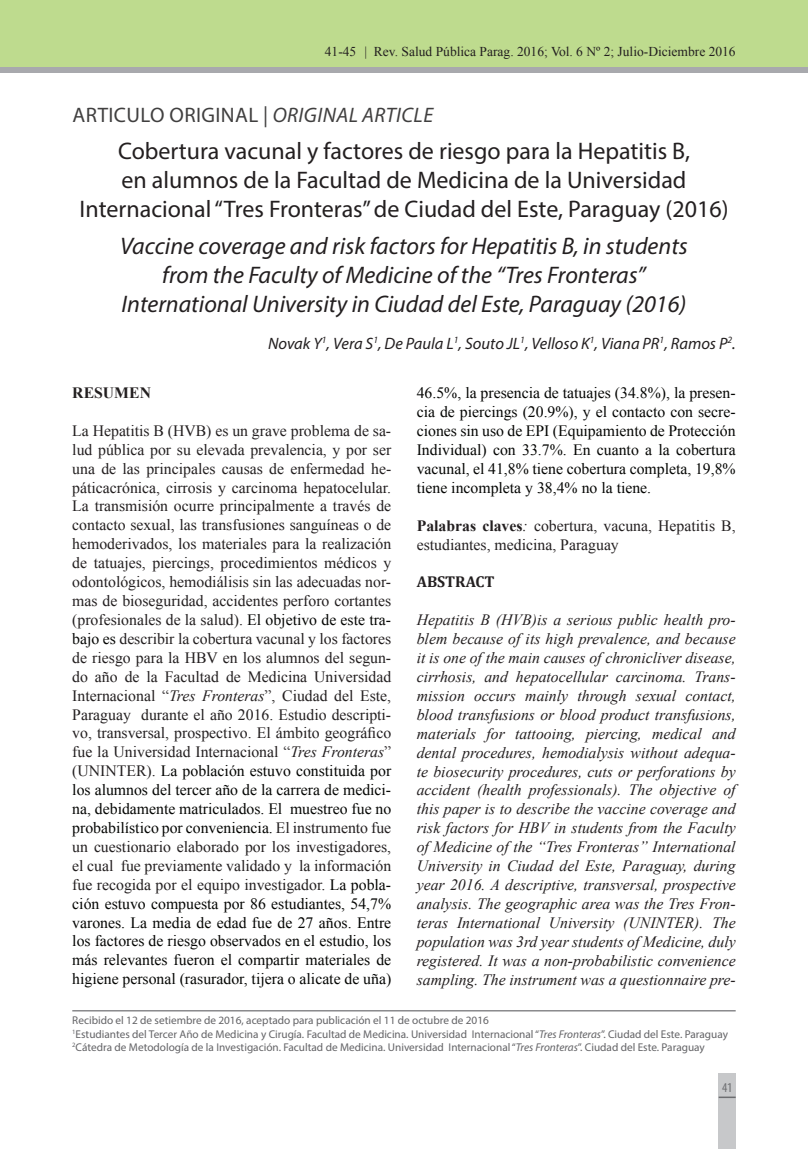
<style>
.page{position:relative;width:808px;height:1149px;background:#fff}
.page>*{position:absolute;margin:0;border:0;box-sizing:border-box;transform-origin:0 0}
.t1{font:24px/28.8px "Myriad Pro";color:#231f20;text-align:center}
.t2{font:italic 24px/28.8px "Myriad Pro";color:#231f20;text-align:center}
.t3{font:21px "Myriad Pro";letter-spacing:.02em;color:#403f3f}
.t4{font:italic 16.5px "Myriad Pro";color:#231f20}
.t5{font:15.75px/18.9px "Times New Roman";color:#231f20;text-align:justify}
.t6{font:italic 15.75px/18.9px "Times New Roman";color:#231f20;text-align:justify}
.t7{font:15.75px/18.9px "Times New Roman";color:#040503;text-align:justify}
.t8{font:700 15.75px "Cambria";color:#231f20}
.t9{font:700 15.75px "Times New Roman";color:#231f20}
.t10{font:13.5px "Times New Roman";color:#231f20}
.t11{font:condensed 13.5px "Myriad Pro";color:#6c6d70}
.t12{font:11.25px/13.5px "Myriad Pro";color:#636366}
.s1{font-style:italic}
.s2{color:#040503}
.s3{font-weight:700}
</style>
<div class="page">
<div style="left:0;top:0;width:808px;height:72px;background:#bedb8e"></div>
<div style="left:0;top:67px;width:808px;height:5px;background:#a8a9ad"></div>
<hr style="left:0;top:0;width:1px;height:72px;background:#bedb8e">
<div style="left:719px;top:1073px;width:17px;height:75px;background:#c7c8ca"></div>
<svg style="left:719px;top:1096px;width:17px;height:1px"></svg>
<hr style="left:72px;top:1009px;width:664px;height:2px;background:#636366">
<p class="t10" style="left:325px;top:42px;width:33px">41-45</p>
<p class="t10" style="left:364px;top:42px;width:373px">| Rev. Salud Pública Parag. 2016; Vol. 6 Nº 2; Julio-Diciembre 2016</p>
<h2 class="t3" style="left:72px;top:102px;width:362px">ARTICULO ORIGINAL | <span class="s1">ORIGINAL ARTICLE</span></h2>
<h1 class="t1" style="left:79px;top:137px;width:650px">Cobertura vacunal y factores de riesgo para la Hepatitis B,<br>en alumnos de la Facultad de Medicina de la Universidad<br>Internacional “Tres Fronteras” de Ciudad del Este, Paraguay (2016)</h1>
<h1 class="t2" style="left:120px;top:231px;width:569px">Vaccine coverage and risk factors for Hepatitis B, in students from the Faculty of Medicine of the “Tres Fronteras”<br>International University in Ciudad del Este, Paraguay (2016)</h1>
<p class="t4" style="left:268px;top:333px;width:469px">Novak Y<sup>1</sup>, Vera S<sup>1</sup>, De Paula L<sup>1</sup>, Souto JL<sup>1</sup>, Velloso K<sup>1</sup>, Viana PR<sup>1</sup>, Ramos P<sup>2</sup>.</p>
<p class="t9" style="left:72px;top:381px;width:80px">RESUMEN</p>
<p class="t5" style="left:72px;top:420px;width:320px">La Hepatitis B (HVB) es un grave problema de sa&shy;lud pública por su elevada prevalencia, y por ser una de las principales causas de enfermedad he&shy;páticacrónica, cirrosis y carcinoma hepatocelular.<br>La transmisión ocurre principalmente a través de contacto sexual, las transfusiones sanguíneas o de hemoderivados, los materiales para la realización de tatuajes, piercings, procedimientos médicos y odontológicos, hemodiálisis sin las adecuadas nor&shy;mas de bioseguridad, accidentes perforo cortantes (profesionales de la salud). <span class="s2">El objetivo de este tra&shy;bajo es</span> describir la cobertura vacunal y los factores de riesgo para la HBV en los alumnos del segun&shy;do año de la Facultad de Medicina Universidad Internacional “<span class="s1">Tres Fronteras</span>”, Ciudad del Este, Paraguay durante el año 2016. Estudio descripti&shy;vo, transversal, prospectivo. El ámbito geográfico fue la Universidad Internacional “<span class="s1">Tres Fronteras</span>” (UNINTER). <span class="s2">La población estuvo constituida por los alumnos del tercer año de la carrera de medici&shy;na, debidamente matriculados. El muestreo fue no probabilístico por conveniencia.</span> El instrumento fue un cuestionario elaborado por los investigadores, el cual fue previamente validado y la información fue recogida por el equipo investigador. <span class="s2">La pobla&shy;ción estuvo compuesta por 86 estudiantes, 54,7% varones. La media de edad fue de 27 años. Entre los factores de riesgo observados en el estudio, los más relevantes fueron el compartir materiales de higiene personal (rasurador, tijera o alicate de uña)</span></p>
<p class="t7" style="left:417px;top:383px;width:320px">46.5%, la presencia de tatuajes (34.8%), la presen&shy;cia de piercings (20.9%), y el contacto con secre&shy;ciones sin uso de EPI (Equipamiento de Protección Individual) con 33.7%. En cuanto a la cobertura vacunal, el 41,8% tiene cobertura completa, 19,8% tiene incompleta y 38,4% no la tiene.</p>
<p class="t5" style="left:417px;top:515px;width:320px"><span class="s3">Palabras claves</span><span class="s1">:</span> cobertura, vacuna, Hepatitis B, estudiantes, medicina, Paraguay</p>
<p class="t8" style="left:417px;top:570px;width:79px">ABSTRACT</p>
<p class="t6" style="left:417px;top:610px;width:320px">Hepatitis B (HVB)is a serious public health pro&shy;blem because of its high prevalence, and because it is one of the main causes of chronicliver disease, cirrhosis, and hepatocellular carcinoma. Trans&shy;mission occurs mainly through sexual contact, blood transfusions or blood product transfusions, materials for tattooing, piercing, medical and dental procedures, hemodialysis without adequa&shy;te biosecurity procedures, cuts or perforations by accident (health professionals). The objective of this paper is to describe the vaccine coverage and risk factors for HBV in students from the Faculty of Medicine of the “Tres Fronteras” International University in Ciudad del Este, Paraguay, during year 2016. A descriptive, transversal, prospective analysis. The geographic area was the Tres Fron&shy;teras International University (UNINTER). The population was 3rd year students of Medicine, duly registered. It was a non-probabilistic convenience sampling. The instrument was a questionnaire pre-</p>
<p class="t12" style="left:72px;top:1013px;width:657px">Recibido el 12 de setiembre de 2016, aceptado para publicación el 11 de octubre de 2016<br><sup>1</sup>Estudiantes del Tercer Año de Medicina y Cirugía. Facultad de Medicina. Universidad Internacional “<span class="s1">Tres Fronteras</span>”. Ciudad del Este. Paraguay<br><sup>2</sup>Cátedra de Metodología de la Investigación. Facultad de Medicina. Universidad Internacional “<span class="s1">Tres Fronteras</span>”. Ciudad del Este. Paraguay</p>
<p class="t11" style="left:722px;top:1079px;width:12px">41</p>
</div>
